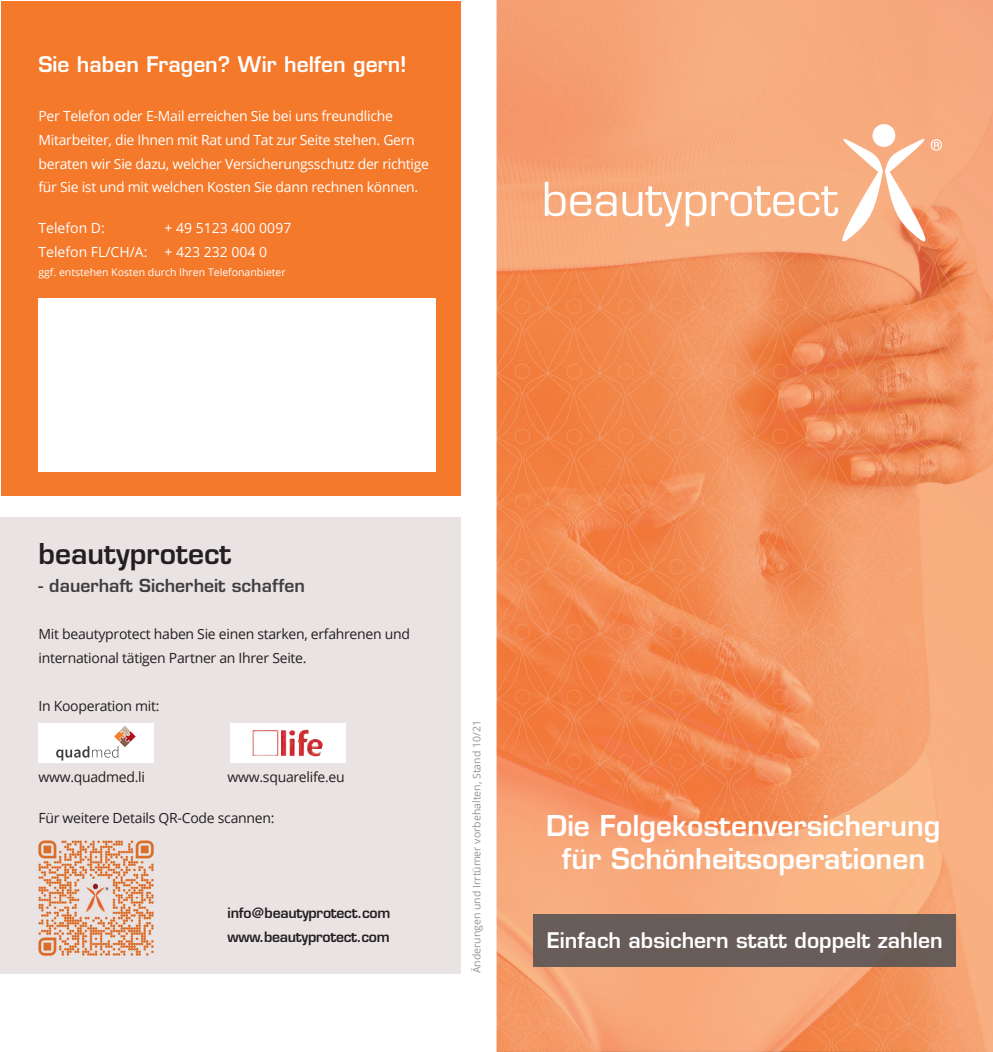
<style>
.page{position:relative;width:993px;height:1052px;background:#fff}
.page>*{position:absolute;margin:0;border:0;box-sizing:border-box;transform-origin:0 0}
.t1{font:600 28px/33.6px "Eurostile LT Std";color:#fff;text-align:center}
.t2{font:600 28px "Eurostile LT Std";color:#231f20}
.t3{font:600 21px "Eurostile LT Std";color:#fff}
.t4{font:600 17.5px "Eurostile LT Std";color:#3e3e3f}
.t5{font:14px/23.8px "Open Sans";letter-spacing:-.02em;color:#fff}
.t6{font:14px/23.8px "Open Sans";letter-spacing:-.02em;color:#231f20}
.t7{font:14px/23.8px "Open Sans";color:#fff}
.t8{font:600 14px/23.8px "Eurostile LT Std";letter-spacing:-.02em;color:#231f20}
.t9{font:10.5px "Open Sans";color:#fff}
.t10{font:10.5px "Open Sans";color:#939598}
</style>
<div class="page">
<div style="left:1px;top:1px;width:459px;height:494px;background:#f4792a"></div>
<div style="left:38px;top:298px;width:397px;height:173px;background:#fff"></div>
<div style="left:0;top:517px;width:460px;height:456px;background:#eae3e3"></div>
<img style="left:496px;top:0;width:496px;height:1052px">
<svg style="left:544px;top:182px;width:72px;height:34px"></svg>
<div style="left:872px;top:124px;width:23px;height:23px;background:#fff;border-radius:50%"></div>
<svg style="left:622px;top:128px;width:320px;height:128px;background:#f7b48b"></svg>
<div style="left:533px;top:914px;width:422px;height:52px;background:#685d59"></div>
<div style="left:38px;top:723px;width:116px;height:40px;background:#fff"></div>
<svg style="left:56px;top:726px;width:80px;height:34px"></svg>
<div style="left:230px;top:723px;width:115px;height:40px;background:#fff"></div>
<img style="left:252px;top:729px;width:69px;height:27px">
<img style="left:38px;top:840px;width:116px;height:116px">
<h2 class="t3" style="left:38px;top:51px;width:370px">Sie haben Fragen? Wir helfen gern!</h2>
<p class="t5" style="left:38px;top:104px;width:392px">Per Telefon oder E-Mail erreichen Sie bei uns freundliche Mitarbeiter, die Ihnen mit Rat und Tat zur Seite stehen. Gern beraten wir Sie dazu, welcher Versicherungsschutz der richtige für Sie ist und mit welchen Kosten Sie dann rechnen können.</p>
<p class="t7" style="left:38px;top:216px;width:68px">Telefon D:</p>
<p class="t7" style="left:38px;top:216px;width:254px;text-indent:126px">+ 49 5123 400 0097<br>Telefon FL/CH/A: + 423 232 004 0</p>
<p class="t9" style="left:38px;top:265px;width:249px">ggf. entstehen Kosten durch Ihren Telefonanbieter</p>
<h1 class="t2" style="left:38px;top:536px;width:194px">beautyprotect</h1>
<p class="t4" style="left:38px;top:574px;width:268px">- dauerhaft Sicherheit schaffen</p>
<p class="t6" style="left:38px;top:622px;width:373px">Mit beautyprotect haben Sie einen starken, erfahrenen und international tätigen Partner an Ihrer Seite.</p>
<p class="t6" style="left:38px;top:693px;width:122px">In Kooperation mit:</p>
<p class="t6" style="left:38px;top:764px;width:108px">www.quadmed.li</p>
<p class="t6" style="left:227px;top:764px;width:118px">www.squarelife.eu</p>
<p class="t6" style="left:38px;top:805px;width:237px">Für weitere Details QR-Code scannen:</p>
<p class="t8" style="left:227px;top:900px;width:164px">info@beautyprotect.com www.beautyprotect.com</p>
<p class="t10" style="left:469px;top:973px;width:255px;rotate:-90deg">Änderungen und Irrtümer vorbehalten, Stand 10/21</p>
<h1 class="t1" style="left:546px;top:808px;width:395px">Die Folgekostenversicherung für Schönheitsoperationen</h1>
<h2 class="t3" style="left:546px;top:926px;width:397px">Einfach absichern statt doppelt zahlen</h2>
</div>
